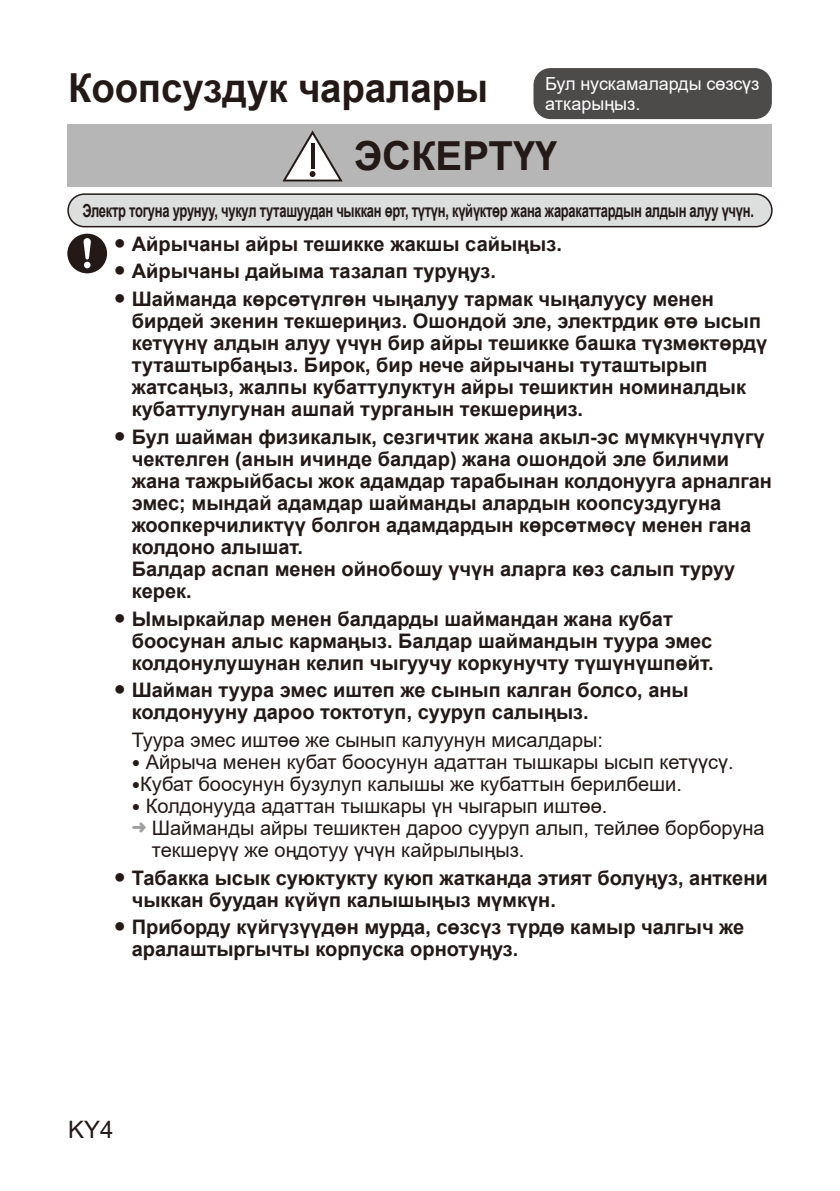
<style>
.page{position:relative;width:840px;height:1191px;background:#fff}
.page>*{position:absolute;margin:0;border:0;box-sizing:border-box;transform-origin:0 0}
.t1{font:700 40px "Arial";letter-spacing:-.005em;color:#231916;scale:.96 1}
.t2{font:700 40px "Arial";letter-spacing:-.005em;color:#231916}
.t3{font:24px "Arial";color:#231916}
.t4{font:700 20px/22px "Arial";color:#231916}
.t5{font:20px "Arial";color:#231916}
.t6{font:700 18px "Arial";letter-spacing:-.02em;color:#231916;scale:.72 1}
.t7{font:18px/20px "Arial";letter-spacing:-.005em;color:#fff}
.s1{font-size:14px}
.s2{color:#a0a0a1}
</style>
<div class="page">
<svg style="left:67px;top:234px;width:40px;height:39px"></svg>
<div style="left:68px;top:125px;width:703px;height:62px;background:#b6b6b7"></div>
<svg style="left:283px;top:130px;width:59px;height:51px"></svg>
<div style="left:68px;top:194px;width:703px;height:33px;background:#dddede;border-radius:16px"></div>
<div style="left:67px;top:193px;width:705px;height:34px;border:2px solid #231916;border-radius:16px"></div>
<div style="left:533px;top:68px;width:238px;height:51px;background:#4d4a4a;border-radius:17px"></div>
<h1 class="t1" style="left:68px;top:60px;width:438px">Коопсуздук чаралары</h1>
<p class="t7" style="left:545px;top:74px;width:216px">Бул нускамаларды сөзсүз аткарыңыз.</p>
<h1 class="t2" style="left:353px;top:128px;width:205px">ЭСКЕРТҮҮ</h1>
<p class="t6" style="left:82px;top:198px;width:933px">Электр тогуна урунуу, чукул туташуудан чыккан өрт, түтүн, күйүктөр жана жаракаттардын алдын алуу үчүн.</p>
<p class="t4" style="left:114px;top:233px;width:449px">● Айрычаны айры тешикке жакшы сайыңыз.</p>
<p class="t4" style="left:114px;top:261px;width:383px">● Айрычаны дайыма тазалап туруңуз.</p>
<p class="t4" style="left:132px;top:288px;width:636px;text-indent:-18px">● Шайманда көрсөтүлгөн чыңалуу тармак чыңалуусу менен бирдей экенин текшериңиз. Ошондой эле, электрдик өтө ысып кетүүнү алдын алуу үчүн бир айры тешикке башка түзмөктөрдү туташтырбаңыз. Бирок, бир нече айрычаны туташтырып жатсаңыз, жалпы кубаттулуктун айры тешиктин номиналдык кубаттулугунан ашпай турганын текшериңиз.</p>
<p class="t4" style="left:132px;top:426px;width:641px;text-indent:-18px">● Бул шайман физикалык, сезгичтик жана акыл-эс мүмкүнчүлүгү чектелген (анын ичинде балдар) жана ошондой эле билими жана тажрыйбасы жок адамдар тарабынан колдонууга арналган эмес; мындай адамдар шайманды алардын коопсуздугуна жоопкерчиликтүү болгон адамдардын көрсөтмөсү менен гана колдоно алышат.<br>Балдар аспап менен ойнобошу үчүн аларга көз салып туруу керек.</p>
<p class="t4" style="left:132px;top:608px;width:583px;text-indent:-18px">● Ымыркайлар менен балдарды шаймандан жана кубат боосунан алыс кармаңыз. Балдар шаймандын туура эмес колдонулушунан келип чыгуучу коркунучту түшүнүшпөйт.</p>
<p class="t4" style="left:132px;top:679px;width:558px;text-indent:-18px">● Шайман туура эмес иштеп же сынып калган болсо, аны колдонууну дароо токтотуп, сууруп салыңыз.</p>
<p class="t5" style="left:132px;top:726px;width:472px">Туура эмес иштөө же сынып калуунун мисалдары:</p>
<p class="t5" style="left:132px;top:748px;width:603px"><span class="s1">●</span> Айрыча менен кубат боосунун адаттан тышкары ысып кетүүсү.</p>
<p class="t5" style="left:132px;top:770px;width:551px"><span class="s1">●</span>Кубат боосунун бузулуп калышы же кубаттын берилбеши.</p>
<p class="t5" style="left:132px;top:792px;width:477px"><span class="s1">●</span> Колдонууда адаттан тышкары үн чыгарып иштөө.</p>
<p class="t5" style="left:132px;top:814px;width:634px"><span class="s2">➜</span> Шайманды айры тешиктен дароо сууруп алып, тейлөө борборуна</p>
<p class="t5" style="left:152px;top:836px;width:374px">текшерүү же оңдотуу үчүн кайрылыңыз.</p>
<p class="t4" style="left:132px;top:867px;width:637px;text-indent:-18px">● Табакка ысык суюктукту куюп жатканда этият болуңуз, анткени чыккан буудан күйүп калышыңыз мүмкүн.</p>
<p class="t4" style="left:132px;top:916px;width:613px;text-indent:-18px">● Приборду күйгүзүүдөн мурда, сөзсүз түрдө камыр чалгыч же аралаштыргычты корпуска орнотуңуз.</p>
<p class="t3" style="left:68px;top:1113px;width:47px">KY4</p>
</div>
